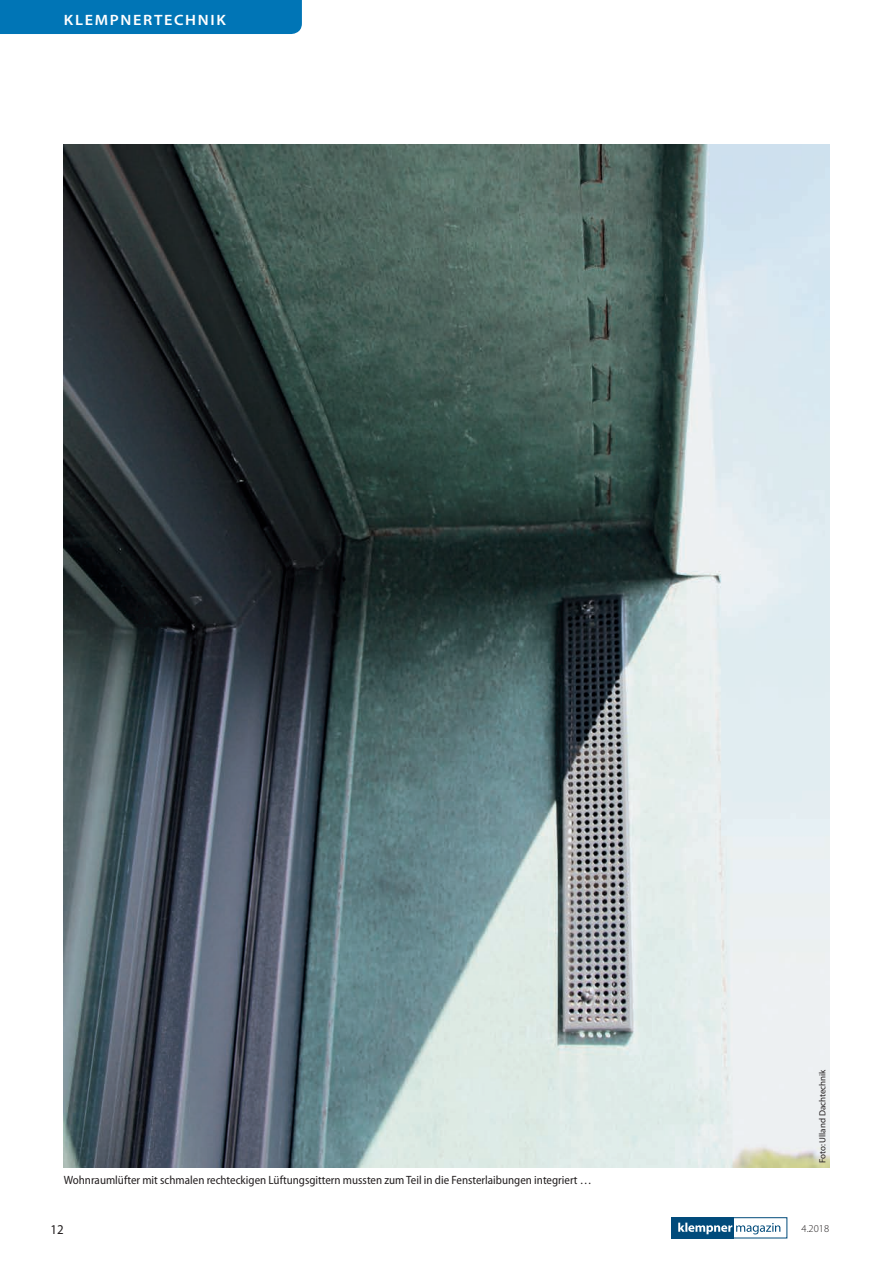
<style>
.page{position:relative;width:893px;height:1263px;background:#fff}
.page>*{position:absolute;margin:0;border:0;box-sizing:border-box;transform-origin:0 0}
.t1{font:600 15px "Myriad Pro";letter-spacing:.105em;color:#fff;scale:1.08 1}
.t2{font:13.5px "Myriad Pro";color:#231f20;scale:.95 1}
.t3{font:semi-condensed 12px "Myriad Pro";color:#231f20}
.t4{font:300 10.5px "Myriad Pro";color:#231f20}
.t5{font:9px "Myriad Pro";color:#231f20}
</style>
<div class="page">
<div style="left:732px;top:1217px;width:55px;height:21px;border:1px solid #014b7b"></div>
<div style="left:672px;top:1217px;width:62px;height:21px;background:#014b7b"></div>
<svg style="left:678px;top:1222px;width:102px;height:12px"></svg>
<img style="left:64px;top:145px;width:765px;height:1022px">
<div style="left:0;top:0;width:302px;height:34px;background:#0075b6"></div>
<p class="t1" style="left:64px;top:12px;width:152px">KLEMPNERTECHNIK</p>
<p class="t3" style="left:64px;top:1174px;width:530px">Wohnraumlüfter mit schmalen rechteckigen Lüftungsgittern mussten zum Teil in die Fensterlaibungen integriert …</p>
<p class="t5" style="left:817px;top:1163px;width:96px;rotate:-90deg">Foto: Ulland Dachtechnik</p>
<p class="t2" style="left:51px;top:1222px;width:15px">12</p>
<p class="t4" style="left:801px;top:1222px;width:29px">4.2018</p>
</div>
